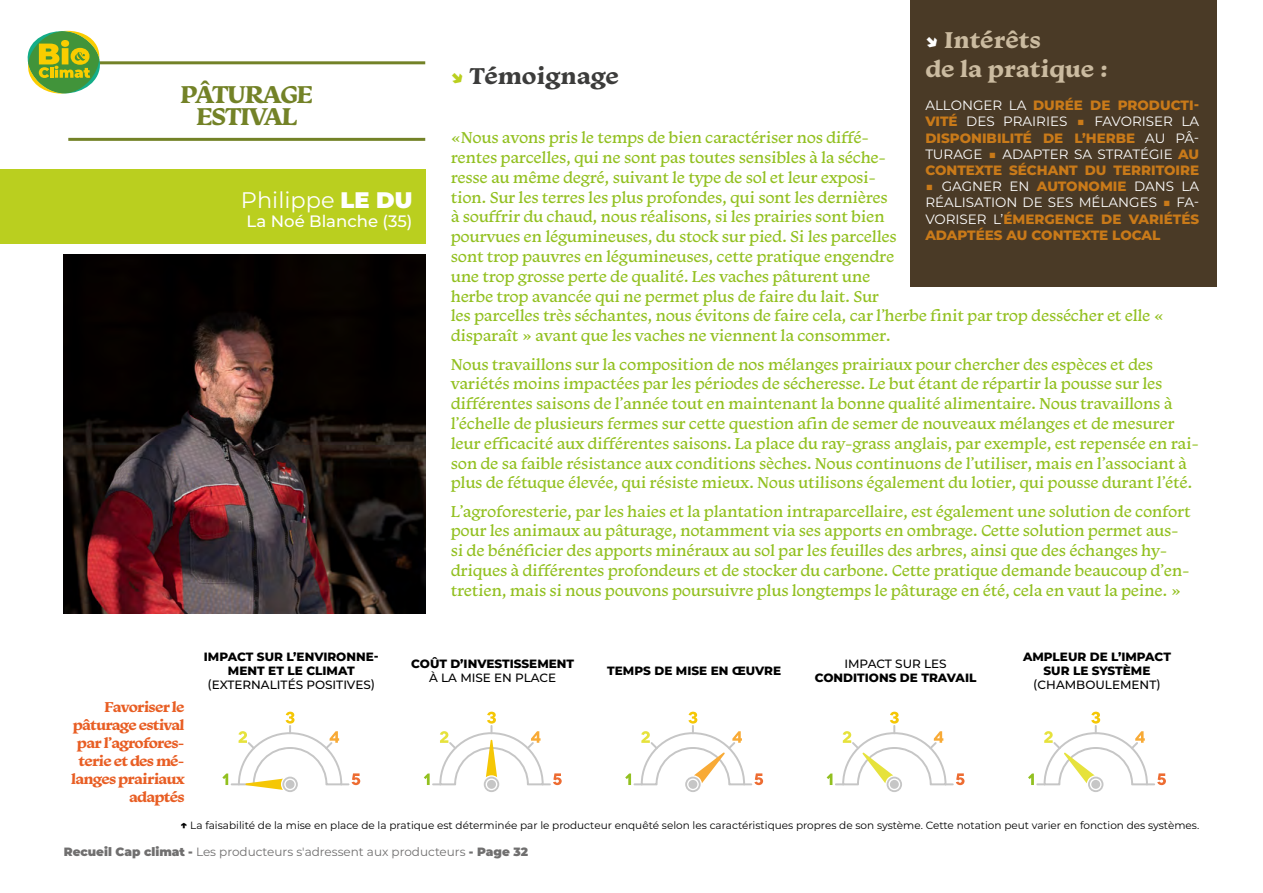
<style>
.page{position:relative;width:1263px;height:893px;background:#fff}
.page>*{position:absolute;margin:0;border:0;box-sizing:border-box;transform-origin:0 0}
.t1{font:700 25.5px/22.5px "Monarcha";letter-spacing:-.04em;color:#738227;text-align:center}
.CORPS_DE_TEXTE{font:700 24px/28.8px "Monarcha";color:#cbbba0}
.CORPS_DE_TEXTE-2{font:700 24px "Monarcha";color:#3c3c3b}
.CORPS_DE_TEXTE-3{font:22.5px "Montserrat";color:#fff}
.CORPS_DE_TEXTE-4{font:16.5px/19.8px "Monarcha";letter-spacing:-.02em;color:#92c020}
.CORPS_DE_TEXTE-5{font:500 16.5px "Montserrat";color:#fff}
.CORPS_DE_TEXTE-6{font:700 15px/18px "Monarcha";letter-spacing:-.05em;color:#e85e24;text-align:right}
.CORPS_DE_TEXTE-7{font:800 13.5px/16.2px "Montserrat";color:#c97a19;text-align:justify}
.CORPS_DE_TEXTE-8{font:800 12px/14.4px "Montserrat";color:#000;text-align:center}
.t2{font:12px "Montserrat";color:#706f6f}
.CORPS_DE_TEXTE-9{font:10.5px "Montserrat";color:#000}
.s1{font-weight:900}
.s2{font-family:"Montserrat";font-weight:900;font-size:21px;color:#fff}
.s3{font-weight:400;color:#fff}
.s4{font-family:"Montserrat";font-weight:900;font-size:21px;color:#bacf1f}
.s5{font-weight:500}
</style>
<div class="page">
<svg style="left:222px;top:712px;width:138px;height:80px"></svg>
<svg style="left:424px;top:712px;width:138px;height:80px"></svg>
<svg style="left:625px;top:712px;width:138px;height:80px"></svg>
<svg style="left:827px;top:712px;width:137px;height:80px"></svg>
<svg style="left:1028px;top:712px;width:138px;height:80px"></svg>
<img style="left:64px;top:255px;width:361px;height:359px">
<div style="left:0;top:169px;width:425px;height:75px;background:#bacf1f"></div>
<div style="left:910px;top:0;width:306px;height:287px;background:#4a3a26"></div>
<hr style="left:68px;top:61px;width:357px;height:3px;background:#738227">
<hr style="left:68px;top:138px;width:357px;height:3px;background:#738227">
<svg style="left:27px;top:30px;width:76px;height:64px"></svg>
<p class="t1" style="left:181px;top:82px;width:134px">PÂTURAGE<br>ESTIVAL</p>
<p class="CORPS_DE_TEXTE-3" style="left:241px;top:184px;width:173px">Philippe <span class="s1">LE DU</span></p>
<p class="CORPS_DE_TEXTE-5" style="left:247px;top:210px;width:167px">La Noé Blanche (35)</p>
<p class="CORPS_DE_TEXTE" style="left:925px;top:25px;width:184px"><span class="s2">↘</span> Intérêts<br>de la pratique :</p>
<p class="CORPS_DE_TEXTE-7" style="left:925px;top:97px;width:275px"><span class="s3">ALLONGER LA</span> DURÉE DE PRODUCTI-VITÉ <span class="s3">DES PRAIRIES</span> ■ <span class="s3">FAVORISER LA </span>DISPONIBILITÉ DE L’HERBE <span class="s3">AU PÂ-TURAGE</span> ■ <span class="s3">ADAPTER SA STRATÉGIE</span> AU CONTEXTE SÉCHANT DU TERRITOIRE</p>
<p class="CORPS_DE_TEXTE-7" style="left:925px;top:178px;width:275px">■ <span class="s3">GAGNER EN</span> AUTONOMIE <span class="s3">DANS LA RÉALISATION DE SES MÉLANGES</span> ■ <span class="s3">FA-VORISER L’</span>ÉMERGENCE DE VARIÉTÉS ADAPTÉES AU CONTEXTE LOCAL</p>
<p class="CORPS_DE_TEXTE-2" style="left:451px;top:60px;width:170px"><span class="s4">↘</span> Témoignage</p>
<p class="CORPS_DE_TEXTE-4" style="left:451px;top:127px;width:715px">«Nous avons pris le temps de bien caractériser nos diffé-<br>rentes parcelles, qui ne sont pas toutes sensibles à la séche-<br>resse au même degré, suivant le type de sol et leur exposi-<br>tion. Sur les terres les plus profondes, qui sont les dernières<br>à souffrir du chaud, nous réalisons, si les prairies sont bien<br>pourvues en légumineuses, du stock sur pied. Si les parcelles<br>sont trop pauvres en légumineuses, cette pratique engendre<br>une trop grosse perte de qualité. Les vaches pâturent une<br>herbe trop avancée qui ne permet plus de faire du lait. Sur<br>les parcelles très séchantes, nous évitons de faire cela, car l’herbe finit par trop dessécher et elle « disparaît » avant que les vaches ne viennent la consommer.</p>
<p class="CORPS_DE_TEXTE-4" style="left:451px;top:354px;width:750px">Nous travaillons sur la composition de nos mélanges prairiaux pour chercher des espèces et des variétés moins impactées par les périodes de sécheresse. Le but étant de répartir la pousse sur les différentes saisons de l’année tout en maintenant la bonne qualité alimentaire. Nous travaillons à l’échelle de plusieurs fermes sur cette question afin de semer de nouveaux mélanges et de mesurer leur efficacité aux différentes saisons. La place du ray-grass anglais, par exemple, est repensée en rai&shy;son de sa faible résistance aux conditions sèches. Nous continuons de l’utiliser, mais en l’associant à plus de fétuque élevée, qui résiste mieux. Nous utilisons également du lotier, qui pousse durant l’été.</p>
<p class="CORPS_DE_TEXTE-4" style="left:451px;top:501px;width:741px">L’agroforesterie, par les haies et la plantation intraparcellaire, est également une solution de confort pour les animaux au pâturage, notamment via ses apports en ombrage. Cette solution permet aus&shy;si de bénéficier des apports minéraux au sol par les feuilles des arbres, ainsi que des échanges hy&shy;driques à différentes profondeurs et de stocker du carbone. Cette pratique demande beaucoup d’en&shy;tretien, mais si nous pouvons poursuivre plus longtemps le pâturage en été, cela en vaut la peine. »</p>
<p class="CORPS_DE_TEXTE-6" style="left:71px;top:698px;width:115px">Favoriser le pâturage estival par l’agrofores&shy;terie et des mé&shy;langes prairiaux adaptés</p>
<p class="CORPS_DE_TEXTE-8" style="left:204px;top:648px;width:176px">IMPACT SUR L’ENVIRONNE-<br>MENT ET LE CLIMAT <span class="s5">(EXTERNALITÉS POSITIVES)</span></p>
<p class="CORPS_DE_TEXTE-8" style="left:411px;top:656px;width:164px">COÛT D’INVESTISSEMENT<br><span class="s5">À LA MISE EN PLACE</span></p>
<p class="CORPS_DE_TEXTE-8" style="left:607px;top:663px;width:175px">TEMPS DE MISE EN ŒUVRE</p>
<p class="CORPS_DE_TEXTE-8" style="left:815px;top:656px;width:163px"><span class="s5">IMPACT SUR LES<br></span>CONDITIONS DE TRAVAIL</p>
<p class="CORPS_DE_TEXTE-8" style="left:1023px;top:648px;width:149px">AMPLEUR DE L’IMPACT<br>SUR LE SYSTÈME <span class="s5">(CHAMBOULEMENT)</span></p>
<p class="CORPS_DE_TEXTE-9" style="left:181px;top:818px;width:1020px"><span class="s1">↑</span> La faisabilité de la mise en place de la pratique est déterminée par le producteur enquêté selon les caractéristiques propres de son système. Cette notation peut varier en fonction des systèmes.</p>
<p class="t2" style="left:64px;top:844px;width:466px"><span class="s1">Recueil Cap climat -</span> Les producteurs s'adressent aux producteurs <span class="s1">- Page 32</span></p>
</div>
